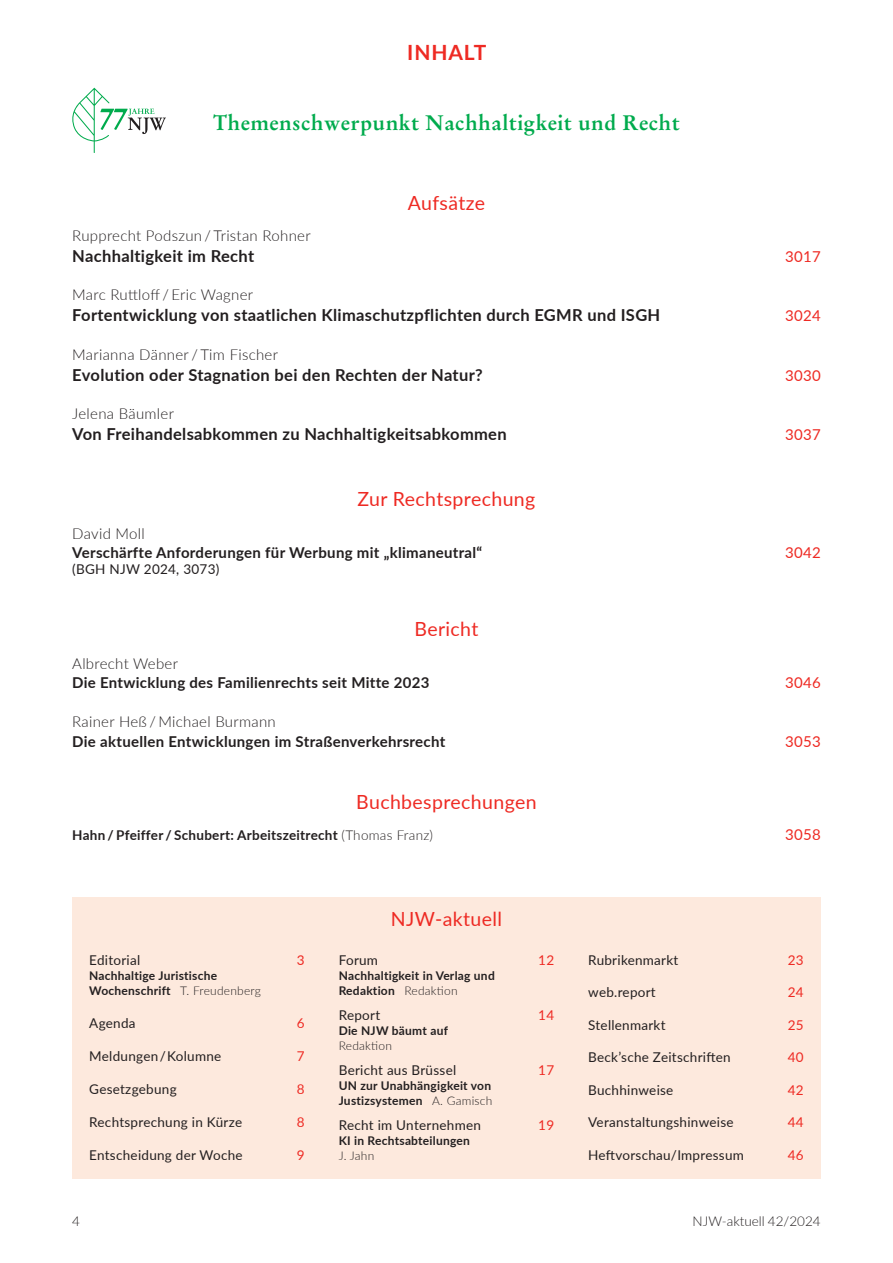
<style>
.page{position:relative;width:893px;height:1263px;background:#fff}
.page>*{position:absolute;margin:0;border:0;box-sizing:border-box;transform-origin:0 0}
.t1{font:700 21px "Stempel Garamond LT Pro";letter-spacing:.02em;color:#00ab4d}
.t2{font:700 21px "Lato";letter-spacing:.04em;color:#ee2a23}
.t3{font:19.5px "Lato";letter-spacing:.02em;color:#ee2a23}
.t4{font:700 16.5px "Lato";letter-spacing:.02em;color:#231f20}
.t5{font:700 15px "Lato";letter-spacing:.02em;color:#231f20}
.t6{font:300 15px "Lato";letter-spacing:.02em;color:#231f20}
.t7{font:15px "Lato";letter-spacing:.02em;color:#ee2a23}
.t8{font:13.5px "Lato";letter-spacing:.02em;color:#231f20}
.t9{font:700 13.5px "Lato";letter-spacing:.02em;color:#231f20}
.t10{font:13.5px "Lato";letter-spacing:.02em;color:#ee2a23}
.t11{font:300 13.5px "Lato";color:#231f20}
.t12{font:700 12px/15px "Lato";letter-spacing:.02em;color:#231f20}
.t13{font:300 12px "Lato";letter-spacing:.02em;color:#231f20}
.s1{font-weight:300}
</style>
<div class="page">
<div style="left:72px;top:897px;width:749px;height:282px;background:#fde9dd"></div>
<svg style="left:72px;top:88px;width:94px;height:65px"></svg>
<h1 class="t2" style="left:407px;top:36px;width:80px">INHALT</h1>
<h1 class="t1" style="left:213px;top:109px;width:468px">Themenschwerpunkt Nachhaltigkeit und Recht</h1>
<h2 class="t3" style="left:408px;top:189px;width:79px">Aufsätze</h2>
<p class="t6" style="left:72px;top:225px;width:240px">Rupprecht Podszun / Tristan Rohner</p>
<p class="t4" style="left:72px;top:244px;width:183px">Nachhaltigkeit im Recht</p>
<p class="t7" style="left:785px;top:245px;width:37px">3017</p>
<p class="t6" style="left:72px;top:284px;width:182px">Marc Ruttloff / Eric Wagner</p>
<p class="t4" style="left:72px;top:303px;width:590px">Fortentwicklung von staatlichen Klimaschutzpflichten durch EGMR und ISGH</p>
<p class="t7" style="left:785px;top:305px;width:37px">3024</p>
<p class="t6" style="left:72px;top:344px;width:207px">Marianna Dänner / Tim Fischer</p>
<p class="t4" style="left:72px;top:362px;width:412px">Evolution oder Stagnation bei den Rechten der Natur?</p>
<p class="t7" style="left:785px;top:364px;width:37px">3030</p>
<p class="t6" style="left:72px;top:403px;width:103px">Jelena Bäumler</p>
<p class="t4" style="left:72px;top:422px;width:436px">Von Freihandelsabkommen zu Nachhaltigkeitsabkommen</p>
<p class="t7" style="left:785px;top:424px;width:37px">3037</p>
<h2 class="t3" style="left:358px;top:485px;width:179px">Zur Rechtsprechung</h2>
<p class="t6" style="left:72px;top:523px;width:74px">David Moll</p>
<p class="t5" style="left:72px;top:542px;width:411px">Verschärfte Anforderungen für Werbung mit „klimaneutral“</p>
<p class="t7" style="left:785px;top:542px;width:37px">3042</p>
<p class="t8" style="left:72px;top:560px;width:149px">(BGH NJW 2024, 3073)</p>
<h2 class="t3" style="left:414px;top:615px;width:65px">Bericht</h2>
<p class="t6" style="left:72px;top:653px;width:107px">Albrecht Weber</p>
<p class="t5" style="left:72px;top:671px;width:359px">Die Entwicklung des Familienrechts seit Mitte 2023</p>
<p class="t7" style="left:785px;top:672px;width:37px">3046</p>
<p class="t6" style="left:72px;top:711px;width:205px">Rainer Heß / Michael Burmann</p>
<p class="t5" style="left:72px;top:730px;width:374px">Die aktuellen Entwicklungen im Straßenverkehrsrecht</p>
<p class="t7" style="left:785px;top:730px;width:37px">3053</p>
<h2 class="t3" style="left:356px;top:787px;width:182px">Buchbesprechungen</h2>
<p class="t9" style="left:72px;top:825px;width:362px">Hahn / Pfeiffer / Schubert: Arbeitszeitrecht <span class="s1">(Thomas Franz)</span></p>
<p class="t7" style="left:785px;top:824px;width:37px">3058</p>
<p class="t8" style="left:89px;top:950px;width:52px">Editorial</p>
<p class="t10" style="left:297px;top:950px;width:9px">3</p>
<p class="t12" style="left:89px;top:967px;width:173px">Nachhaltige Juristische<br>Wochenschrift <span class="s1">T. Freudenberg</span></p>
<p class="t8" style="left:89px;top:1013px;width:48px">Agenda</p>
<p class="t10" style="left:297px;top:1013px;width:9px">6</p>
<p class="t8" style="left:89px;top:1046px;width:134px">Meldungen / Kolumne</p>
<p class="t10" style="left:297px;top:1046px;width:9px">7</p>
<p class="t8" style="left:89px;top:1079px;width:89px">Gesetzgebung</p>
<p class="t10" style="left:297px;top:1079px;width:9px">8</p>
<p class="t8" style="left:89px;top:1112px;width:154px">Rechtsprechung in Kürze</p>
<p class="t10" style="left:297px;top:1112px;width:9px">8</p>
<p class="t8" style="left:89px;top:1145px;width:155px">Entscheidung der Woche</p>
<p class="t10" style="left:297px;top:1145px;width:9px">9</p>
<h2 class="t3" style="left:391px;top:905px;width:113px">NJW-aktuell</h2>
<p class="t8" style="left:339px;top:950px;width:41px">Forum</p>
<p class="t10" style="left:538px;top:950px;width:17px">12</p>
<p class="t12" style="left:339px;top:967px;width:158px">Nachhaltigkeit in Verlag und<br>Redaktion <span class="s1">Redaktion</span></p>
<p class="t8" style="left:339px;top:1005px;width:43px">Report</p>
<p class="t10" style="left:538px;top:1005px;width:17px">14</p>
<p class="t12" style="left:339px;top:1022px;width:111px">Die NJW bäumt auf</p>
<p class="t13" style="left:339px;top:1037px;width:55px">Redaktion</p>
<p class="t8" style="left:339px;top:1060px;width:119px">Bericht aus Brüssel</p>
<p class="t10" style="left:538px;top:1060px;width:17px">17</p>
<p class="t12" style="left:339px;top:1077px;width:155px">UN zur Unabhängigkeit von<br>Justizsystemen <span class="s1">A. Gamisch</span></p>
<p class="t8" style="left:339px;top:1115px;width:144px">Recht im Unternehmen</p>
<p class="t10" style="left:538px;top:1115px;width:17px">19</p>
<p class="t12" style="left:339px;top:1133px;width:133px">KI in Rechtsabteilungen</p>
<p class="t13" style="left:339px;top:1147px;width:37px">J. Jahn</p>
<p class="t8" style="left:588px;top:950px;width:92px">Rubrikenmarkt</p>
<p class="t10" style="left:788px;top:950px;width:17px">23</p>
<p class="t8" style="left:588px;top:983px;width:69px">web.report</p>
<p class="t10" style="left:788px;top:983px;width:17px">24</p>
<p class="t8" style="left:588px;top:1015px;width:79px">Stellenmarkt</p>
<p class="t10" style="left:788px;top:1015px;width:17px">25</p>
<p class="t8" style="left:588px;top:1048px;width:144px">Beck’sche Zeitschriften</p>
<p class="t10" style="left:788px;top:1048px;width:17px">40</p>
<p class="t8" style="left:588px;top:1080px;width:87px">Buchhinweise</p>
<p class="t10" style="left:788px;top:1080px;width:17px">42</p>
<p class="t8" style="left:588px;top:1113px;width:147px">Veranstaltungshinweise</p>
<p class="t10" style="left:788px;top:1113px;width:17px">44</p>
<p class="t8" style="left:588px;top:1145px;width:157px">Heftvorschau/Impressum</p>
<p class="t10" style="left:788px;top:1145px;width:17px">46</p>
<p class="t11" style="left:72px;top:1211px;width:9px">4</p>
<p class="t11" style="left:693px;top:1211px;width:130px">NJW-aktuell 42/2024</p>
</div>
